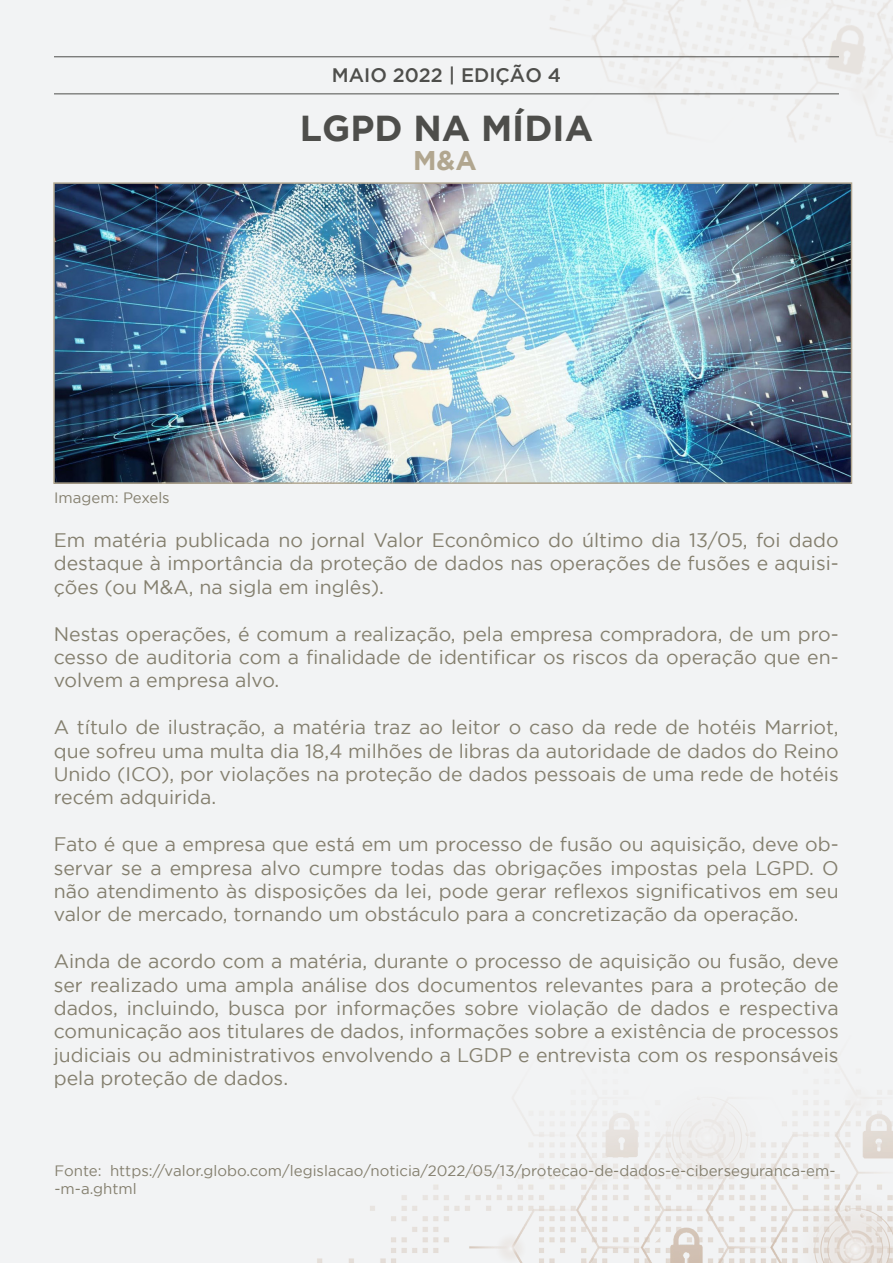
<style>
.page{position:relative;width:893px;height:1263px;background:#f2f3f4}
.page>*{position:absolute;margin:0;border:0;box-sizing:border-box;transform-origin:0 0}
.t1{font:700 36px "Gotham";color:#4e4e4b}
.t2{font:700 27px "Gotham";color:#b1a68f}
.t3{font:19.5px/23.4px "Gotham";color:#847f6e;text-align:justify}
.t4{font:500 19.5px "Gotham";color:#4e4e4b}
.t5{font:15px/18px "Gotham";color:#847f6e}
</style>
<div class="page">
<img style="left:317px;top:1085px;width:576px;height:178px">
<img style="left:56px;top:185px;width:793px;height:296px">
<div style="left:53px;top:182px;width:799px;height:302px;border:2px solid #b1a68f"></div>
<hr style="left:54px;top:93px;width:785px;height:1px;background:#4e4e4b">
<hr style="left:54px;top:56px;width:785px;height:1px;background:#4e4e4b">
<p class="t4" style="left:332px;top:64px;width:231px">MAIO 2022 | EDIÇÃO 4</p>
<p class="t1" style="left:300px;top:108px;width:295px">LGPD NA MÍDIA</p>
<p class="t5" style="left:54px;top:488px;width:117px">Imagem: Pexels</p>
<p class="t2" style="left:413px;top:144px;width:65px">M&amp;A</p>
<p class="t3" style="left:54px;top:528px;width:786px">Em matéria publicada no jornal Valor Econômico do último dia 13/05, foi dado destaque à importância da proteção de dados nas operações de fusões e aquisi&shy;ções (ou M&amp;A, na sigla em inglês).</p>
<p class="t3" style="left:54px;top:622px;width:786px">Nestas operações, é comum a realização, pela empresa compradora, de um pro&shy;cesso de auditoria com a finalidade de identificar os riscos da operação que en&shy;volvem a empresa alvo.</p>
<p class="t3" style="left:54px;top:715px;width:786px">A título de ilustração, a matéria traz ao leitor o caso da rede de hotéis Marriot, que sofreu uma multa dia 18,4 milhões de libras da autoridade de dados do Reino Unido (ICO), por violações na proteção de dados pessoais de uma rede de hotéis recém adquirida.</p>
<p class="t3" style="left:54px;top:832px;width:786px">Fato é que a empresa que está em um processo de fusão ou aquisição, deve ob&shy;servar se a empresa alvo cumpre todas das obrigações impostas pela LGPD. O não atendimento às disposições da lei, pode gerar reflexos significativos em seu valor de mercado, tornando um obstáculo para a concretização da operação.</p>
<p class="t3" style="left:54px;top:949px;width:786px">Ainda de acordo com a matéria, durante o processo de aquisição ou fusão, deve ser realizado uma ampla análise dos documentos relevantes para a proteção de dados, incluindo, busca por informações sobre violação de dados e respectiva comunicação aos titulares de dados, informações sobre a existência de processos judiciais ou administrativos envolvendo a LGDP e entrevista com os responsáveis pela proteção de dados.</p>
<p class="t5" style="left:55px;top:1161px;width:782px">Fonte: https://valor.globo.com/legislacao/noticia/2022/05/13/protecao-de-dados-e-ciberseguranca-em--m-a.ghtml</p>
</div>
